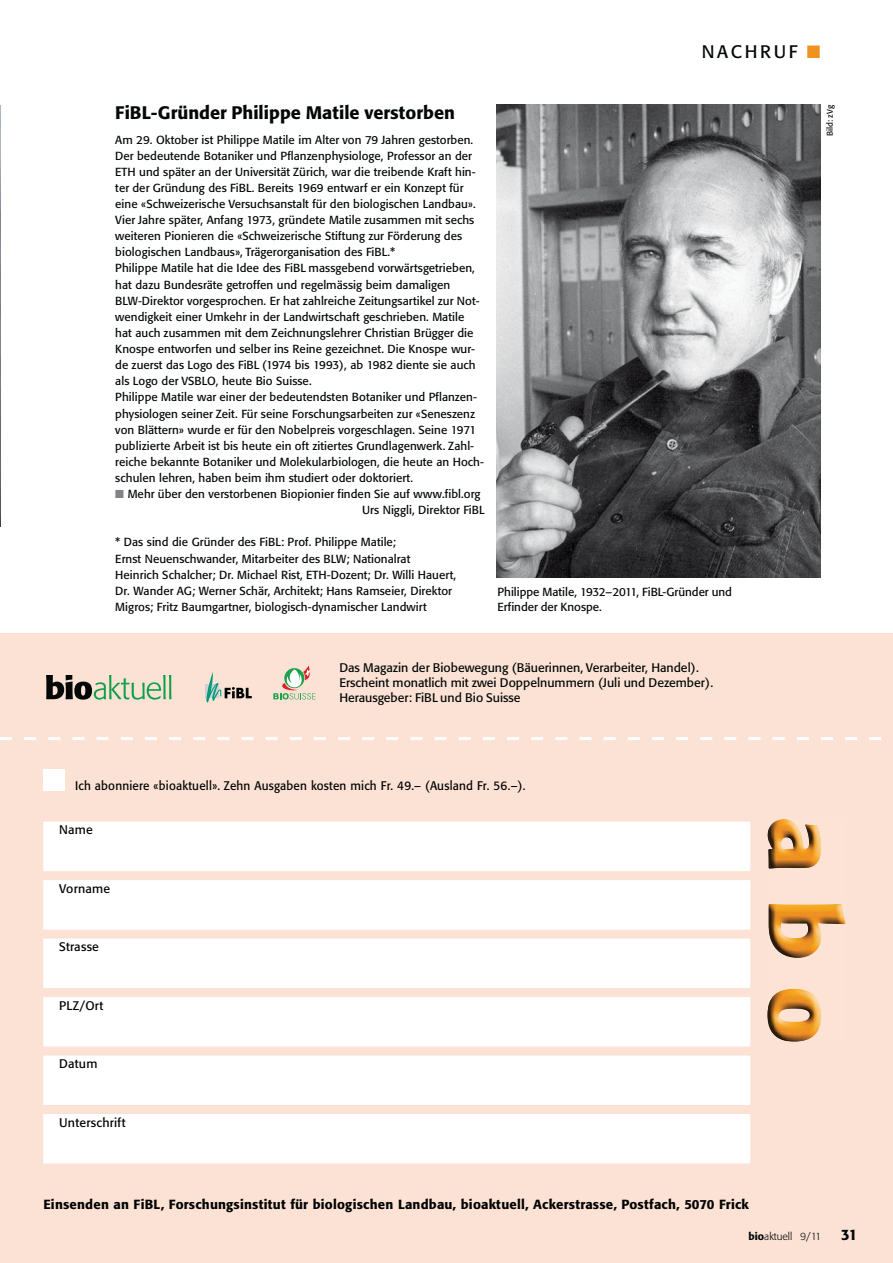
<style>
.page{position:relative;width:893px;height:1263px;background:#fff}
.page>*{position:absolute;margin:0;border:0;box-sizing:border-box;transform-origin:0 0}
.t1{font:500 18px "Formata BQ";color:#030806}
.t2{font:18px "Formata BQ";letter-spacing:.15em;color:#030806}
.t3{font:500 15px "Formata BQ";color:#030806}
.t4{font:500 13.05px "Formata BQ";letter-spacing:.015em;color:#010202}
.t5{font:12.3px/14.5px "Formata BQ";color:#030806}
.t6{font:12.3px "Formata BQ";letter-spacing:.015em;color:#010202;scale:.95 1}
.t7{font:12.3px "Formata BQ";letter-spacing:.015em;color:#010202}
.t8{font:11.55px/16px "Formata BQ";letter-spacing:.005em;color:#030806}
.t9{font:300 10.5px "Formata BQ";color:#030806}
.t10{font:8.25px "Formata BQ";letter-spacing:.005em;color:#030806}
.s1{color:#f09221}
.s2{color:#828386}
.s3{font-weight:500}
</style>
<div class="page">
<div style="left:0;top:634px;width:893px;height:629px;background:#fce2d5"></div>
<img style="left:0;top:105px;width:1px;height:422px">
<svg style="left:0;top:737px;width:882px;height:3px"></svg>
<div style="left:43px;top:769px;width:21px;height:21px;background:#fff"></div>
<div style="left:205px;top:684px;width:14px;height:14px;background:#cfd0d1"></div>
<svg style="left:206px;top:672px;width:46px;height:31px"></svg>
<svg style="left:46px;top:676px;width:125px;height:24px"></svg>
<svg style="left:273px;top:666px;width:42px;height:34px"></svg>
<div style="left:43px;top:822px;width:707px;height:49px;background:#fff"></div>
<div style="left:43px;top:880px;width:707px;height:50px;background:#fff"></div>
<div style="left:43px;top:939px;width:707px;height:49px;background:#fff"></div>
<div style="left:43px;top:997px;width:707px;height:50px;background:#fff"></div>
<div style="left:43px;top:1056px;width:707px;height:49px;background:#fff"></div>
<div style="left:43px;top:1114px;width:707px;height:49px;background:#fff"></div>
<img style="left:767px;top:819px;width:79px;height:223px">
<img style="left:497px;top:104px;width:323px;height:474px">
<h1 class="t2" style="left:702px;top:42px;width:120px">NACHRUF <span class="s1">■</span></h1>
<h1 class="t1" style="left:115px;top:104px;width:341px">FiBL-Gründer Philippe Matile verstorben</h1>
<p class="t8" style="left:115px;top:132px;width:370px">Am 29. Oktober ist Philippe Matile im Alter von 79 Jahren gestorben.<br>Der bedeutende Botaniker und Pflanzenphysiologe, Professor an der ETH und später an der Universität Zürich, war die treibende Kraft hin&shy;ter der Gründung des FiBL. Bereits 1969 entwarf er ein Konzept für eine «Schweizerische Versuchsanstalt für den biologischen Landbau».<br>Vier Jahre später, Anfang 1973, gründete Matile zusammen mit sechs weiteren Pionieren die «Schweizerische Stiftung zur Förderung des biologischen Landbaus», Trägerorganisation des FiBL.*<br>Philippe Matile hat die Idee des FiBL massgebend vorwärtsgetrieben, hat dazu Bundesräte getroffen und regelmässig beim damaligen BLW-Direktor vorgesprochen. Er hat zahlreiche Zeitungsartikel zur Not&shy;wendigkeit einer Umkehr in der Landwirtschaft geschrieben. Matile<br>hat auch zusammen mit dem Zeichnungslehrer Christian Brügger die Knospe entworfen und selber ins Reine gezeichnet. Die Knospe wur&shy;de zuerst das Logo des FiBL (1974 bis 1993), ab 1982 diente sie auch als Logo der VSBLO, heute Bio Suisse.<br>Philippe Matile war einer der bedeutendsten Botaniker und Pflanzen&shy;physiologen seiner Zeit. Für seine Forschungsarbeiten zur «Seneszenz von Blättern» wurde er für den Nobelpreis vorgeschlagen. Seine 1971 publizierte Arbeit ist bis heute ein oft zitiertes Grundlagenwerk. Zahl&shy;reiche bekannte Botaniker und Molekularbiologen, die heute an Hoch&shy;schulen lehren, haben beim ihm studiert oder doktoriert.</p>
<p class="t8" style="left:362px;top:487px;width:124px;text-indent:-247px"><span class="s2">■</span> Mehr über den verstorbenen Biopionier finden Sie auf www.fibl.org<br>Urs Niggli, Direktor FiBL</p>
<p class="t8" style="left:115px;top:535px;width:342px">* Das sind die Gründer des FiBL: Prof. Philippe Matile;<br>Ernst Neuenschwander, Mitarbeiter des BLW; Nationalrat Heinrich Schalcher; Dr. Michael Rist, ETH-Dozent; Dr. Willi Hauert, Dr. Wander AG; Werner Schär, Architekt; Hans Ramseier, Direktor Migros; Fritz Baumgartner, biologisch-dynamischer Landwirt</p>
<p class="t8" style="left:497px;top:586px;width:236px;line-height:14.5px">Philippe Matile, 1932–2011, FiBL-Gründer und<br>Erfinder der Knospe.</p>
<p class="t10" style="left:826px;top:136px;width:33px;rotate:-90deg">Bild: zVg</p>
<p class="t5" style="left:339px;top:661px;width:375px">Das Magazin der Biobewegung (Bäuerinnen, Verarbeiter, Handel).<br>Erscheint monatlich mit zwei Doppelnummern (Juli und Dezember).<br>Herausgeber: FiBL und Bio Suisse</p>
<p class="t6" style="left:75px;top:780px;width:476px">Ich abonniere «bioaktuell». Zehn Ausgaben kosten mich Fr. 49.– (Ausland Fr. 56.–).</p>
<p class="t7" style="left:59px;top:824px;width:35px">Name</p>
<p class="t7" style="left:59px;top:883px;width:53px">Vorname</p>
<p class="t7" style="left:59px;top:941px;width:41px">Strasse</p>
<p class="t7" style="left:59px;top:1000px;width:46px">PLZ/Ort</p>
<p class="t7" style="left:59px;top:1058px;width:40px">Datum</p>
<p class="t7" style="left:59px;top:1116px;width:68px">Unterschrift</p>
<p class="t4" style="left:43px;top:1198px;width:707px">Einsenden an FiBL, Forschungsinstitut für biologischen Landbau, bioaktuell, Ackerstrasse, Postfach, 5070 Frick</p>
<p class="t9" style="left:748px;top:1231px;width:74px"><span class="s3">bio</span>aktuell 9/11</p>
<p class="t3" style="left:841px;top:1228px;width:18px">31</p>
</div>
